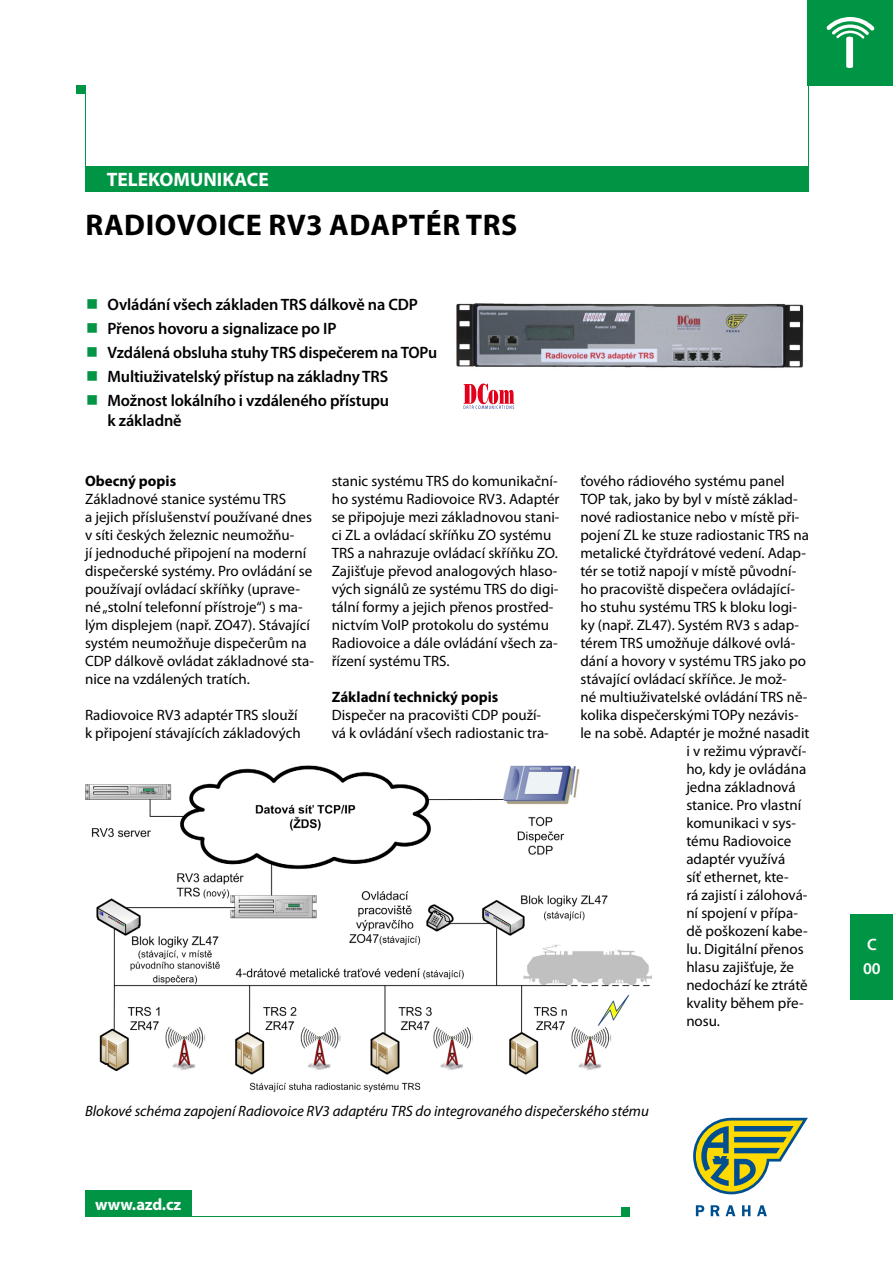
<style>
.page{position:relative;width:893px;height:1263px;background:#fff}
.page>*{position:absolute;margin:0;border:0;box-sizing:border-box;transform-origin:0 0}
.t1{font:700 30px "Myriad Pro";letter-spacing:.02em;color:#000}
.t2{font:700 19.5px "Myriad Pro";color:#fff}
.t3{font:600 16.5px/24px "Myriad Pro";letter-spacing:-.01em;color:#000}
.t4{font:700 16.5px "Myriad Pro";color:#fff}
.t5{font:600 16.5px/24px "Myriad Pro";color:#fff}
.t6{font:15px/18px "Myriad Pro";color:#000}
.t7{font:italic 15px "Myriad Pro";color:#000}
.t8{font:700 15px "Myriad Pro";color:#000}
</style>
<div class="page">
<svg style="left:693px;top:1118px;width:115px;height:76px"></svg>
<svg style="left:696px;top:1205px;width:8px;height:11px"></svg>
<svg style="left:711px;top:1205px;width:9px;height:11px"></svg>
<svg style="left:726px;top:1205px;width:9px;height:11px"></svg>
<svg style="left:742px;top:1205px;width:8px;height:11px"></svg>
<svg style="left:757px;top:1205px;width:10px;height:11px"></svg>
<div style="left:85px;top:1191px;width:106px;height:25px;background:#009545"></div>
<hr style="left:85px;top:1216px;width:544px;height:1px;background:#009545">
<div style="left:621px;top:1208px;width:8px;height:8px;background:#009545"></div>
<div style="left:85px;top:166px;width:723px;height:25px;background:#009545"></div>
<hr style="left:808px;top:0;width:1px;height:191px;background:#009545">
<hr style="left:85px;top:85px;width:1px;height:106px;background:#009545">
<div style="left:77px;top:85px;width:8px;height:9px;background:#009545"></div>
<div style="left:850px;top:914px;width:43px;height:85px;background:#009545"></div>
<div style="left:808px;top:0;width:85px;height:85px;background:#009545"></div>
<svg style="left:826px;top:17px;width:48px;height:51px"></svg>
<img style="left:457px;top:303px;width:347px;height:65px">
<img style="left:85px;top:765px;width:567px;height:328px">
<svg style="left:464px;top:383px;width:50px;height:26px"></svg>
<h2 class="t2" style="left:107px;top:167px;width:164px">TELEKOMUNIKACE</h2>
<h1 class="t1" style="left:85px;top:205px;width:128px">Radiovoice</h1>
<h1 class="t1" style="left:269px;top:205px;width:250px">RV3 adaptér TRS</h1>
<p class="t3" style="left:108px;top:292px;width:331px">Ovládání všech základen TRS dálkově na CDP Přenos hovoru a signalizace po IP<br>Vzdálená obsluha stuhy TRS dispečerem na TOPu Multiuživatelský přístup na základny TRS Možnost lokálního i vzdáleného přístupu</p>
<p class="t3" style="left:108px;top:408px;width:76px">k základně</p>
<p class="t8" style="left:85px;top:471px;width:93px">Obecný popis</p>
<p class="t6" style="left:85px;top:490px;width:231px">Základnové stanice systému TRS<br>a jejich příslušenství používané dnes v síti českých železnic neumožňu-<br>jí jednoduché připojení na moderní dispečerské systémy. Pro ovládání se používají ovládací skříňky (uprave&shy;né „stolní telefonní přístroje“) s ma&shy;lým displejem (např. ZO47). Stávající systém neumožňuje dispečerům na CDP dálkově ovládat základnové sta&shy;nice na vzdálených tratích.</p>
<p class="t6" style="left:85px;top:706px;width:217px">Radiovoice RV3 adaptér TRS slouží k připojení stávajících základových</p>
<p class="t6" style="left:332px;top:472px;width:229px">stanic systému TRS do komunikační&shy;ho systému Radiovoice RV3. Adaptér se připojuje mezi základnovou stani&shy;ci ZL a ovládací skříňku ZO systému TRS a nahrazuje ovládací skříňku ZO.<br>Zajišťuje převod analogových hlaso&shy;vých signálů ze systému TRS do digi&shy;tální formy a jejich přenos prostřed&shy;nictvím VoIP protokolu do systému Radiovoice a dále ovládání všech za&shy;řízení systému TRS.</p>
<p class="t8" style="left:332px;top:687px;width:168px">Základní technický popis</p>
<p class="t6" style="left:332px;top:706px;width:219px">Dispečer na pracovišti CDP použí&shy;vá k ovládání všech radiostanic tra-</p>
<p class="t6" style="left:580px;top:472px;width:206px">ťového rádiového systému panel</p>
<p class="t6" style="left:580px;top:490px;width:219px">TOP tak, jako by byl v místě základ-</p>
<p class="t6" style="left:580px;top:508px;width:221px">nové radiostanice nebo v místě při-</p>
<p class="t6" style="left:580px;top:526px;width:230px">pojení ZL ke stuze radiostanic TRS na</p>
<p class="t6" style="left:580px;top:544px;width:227px">metalické čtyřdrátové vedení. Adap-</p>
<p class="t6" style="left:580px;top:562px;width:217px">tér se totiž napojí v místě původní-</p>
<p class="t6" style="left:580px;top:580px;width:216px">ho pracoviště dispečera ovládající-</p>
<p class="t6" style="left:580px;top:598px;width:218px">ho stuhu systému TRS k bloku logi-</p>
<p class="t6" style="left:580px;top:616px;width:220px">ky (např. ZL47). Systém RV3 s adap-</p>
<p class="t6" style="left:580px;top:634px;width:216px">térem TRS umožňuje dálkové ovlá-</p>
<p class="t6" style="left:580px;top:652px;width:227px">dání a hovory v systému TRS jako po</p>
<p class="t6" style="left:580px;top:670px;width:208px">stávající ovládací skříňce. Je mož-</p>
<p class="t6" style="left:580px;top:688px;width:229px">né multiuživatelské ovládání TRS ně-</p>
<p class="t6" style="left:580px;top:706px;width:220px">kolika dispečerskými TOPy nezávis-</p>
<p class="t6" style="left:580px;top:724px;width:231px">le na sobě. Adaptér je možné nasadit</p>
<p class="t6" style="left:686px;top:742px;width:122px">i v režimu výpravčí-</p>
<p class="t6" style="left:686px;top:760px;width:121px">ho, kdy je ovládána</p>
<p class="t6" style="left:686px;top:778px;width:111px">jedna základnová</p>
<p class="t6" style="left:686px;top:796px;width:116px">stanice. Pro vlastní</p>
<p class="t6" style="left:686px;top:814px;width:111px">komunikaci v sys-</p>
<p class="t6" style="left:686px;top:832px;width:106px">tému Radiovoice</p>
<p class="t6" style="left:686px;top:850px;width:100px">adaptér využívá</p>
<p class="t6" style="left:686px;top:868px;width:104px">síť ethernet, kte-</p>
<p class="t6" style="left:686px;top:886px;width:123px">rá zajistí i zálohová-</p>
<p class="t6" style="left:686px;top:904px;width:113px">ní spojení v přípa-</p>
<p class="t6" style="left:686px;top:922px;width:123px">dě poškození kabe-</p>
<p class="t6" style="left:686px;top:940px;width:119px">lu. Digitální přenos</p>
<p class="t6" style="left:686px;top:958px;width:109px">hlasu zajišťuje, že</p>
<p class="t6" style="left:686px;top:976px;width:123px">nedochází ke ztrátě</p>
<p class="t6" style="left:686px;top:994px;width:119px">kvality během pře-</p>
<p class="t6" style="left:686px;top:1012px;width:35px">nosu.</p>
<p class="t7" style="left:85px;top:1102px;width:565px">Blokové schéma zapojení Radiovoice RV3 adaptéru TRS do integrovaného dispečerského stému</p>
<p class="t4" style="left:95px;top:1193px;width:87px">www.azd.cz</p>
<p class="t5" style="left:863px;top:932px;width:19px">C<br>00</p>
<p class="t5" style="left:861px;top:934px;width:19px">A<br>16</p>
</div>
